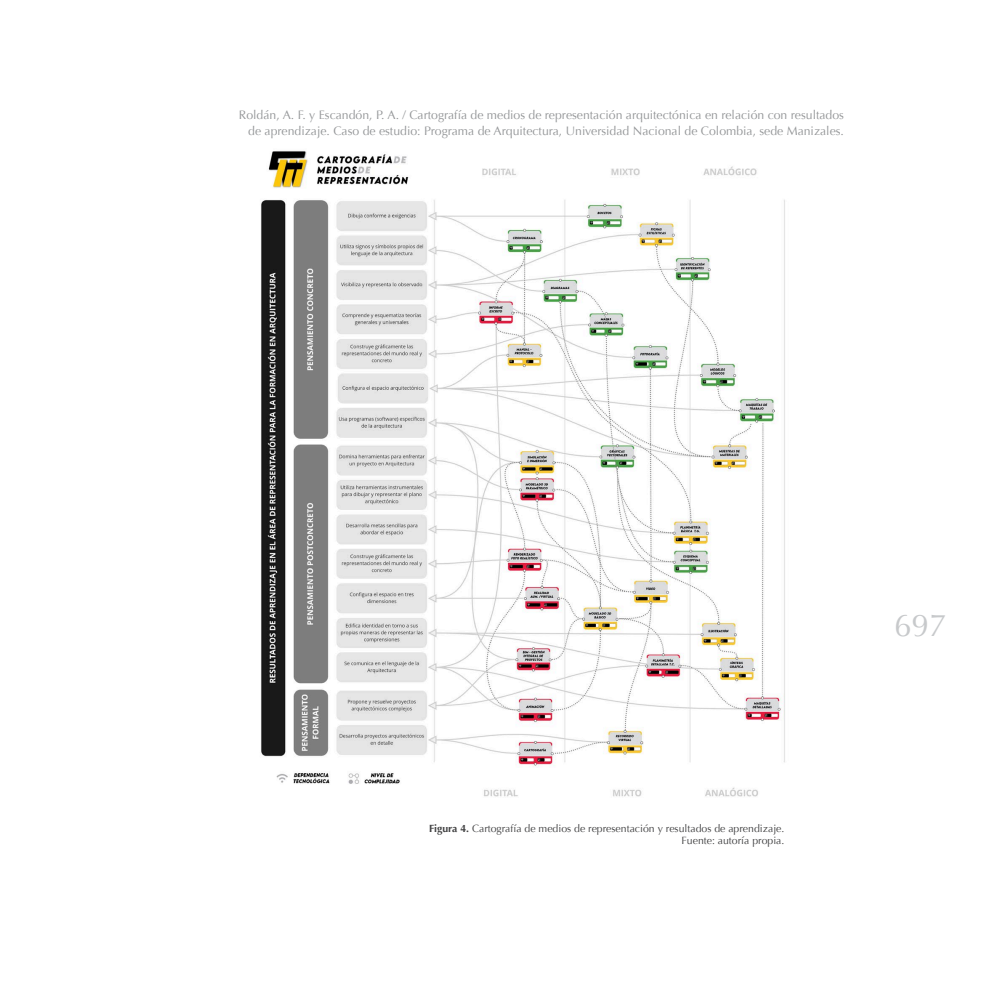
<style>
.page{position:relative;width:993px;height:993px;background:#fff}
.page>*{position:absolute;margin:0;border:0;box-sizing:border-box;transform-origin:0 0}
.t1{font:31.5px "Optima";color:#c7c9cb}
.t2{font:12.25px/15.8px "Optima";color:#949698;text-align:right}
.t3{font:10.5px/12.6px "Optima";color:#414142;text-align:right}
.s1{font-weight:700}
</style>
<div class="page">
<img style="left:261px;top:151px;width:524px;height:646px">
<p class="t2" style="left:239px;top:107px;width:606px">Roldán, A. F. y Escandón, P. A. / Cartografía de medios de representación arquitectónica en relación con resultados de aprendizaje. Caso de estudio: Programa de Arquitectura, Universidad Nacional de Colombia, sede Manizales.</p>
<p class="t3" style="left:429px;top:821px;width:356px"><span class="s1">Figura 4.</span> Cartografía de medios de representación y resultados de aprendizaje.<br>Fuente: autoría propia.</p>
<h1 class="t1" style="left:893px;top:607px;width:54px">697</h1>
</div>
